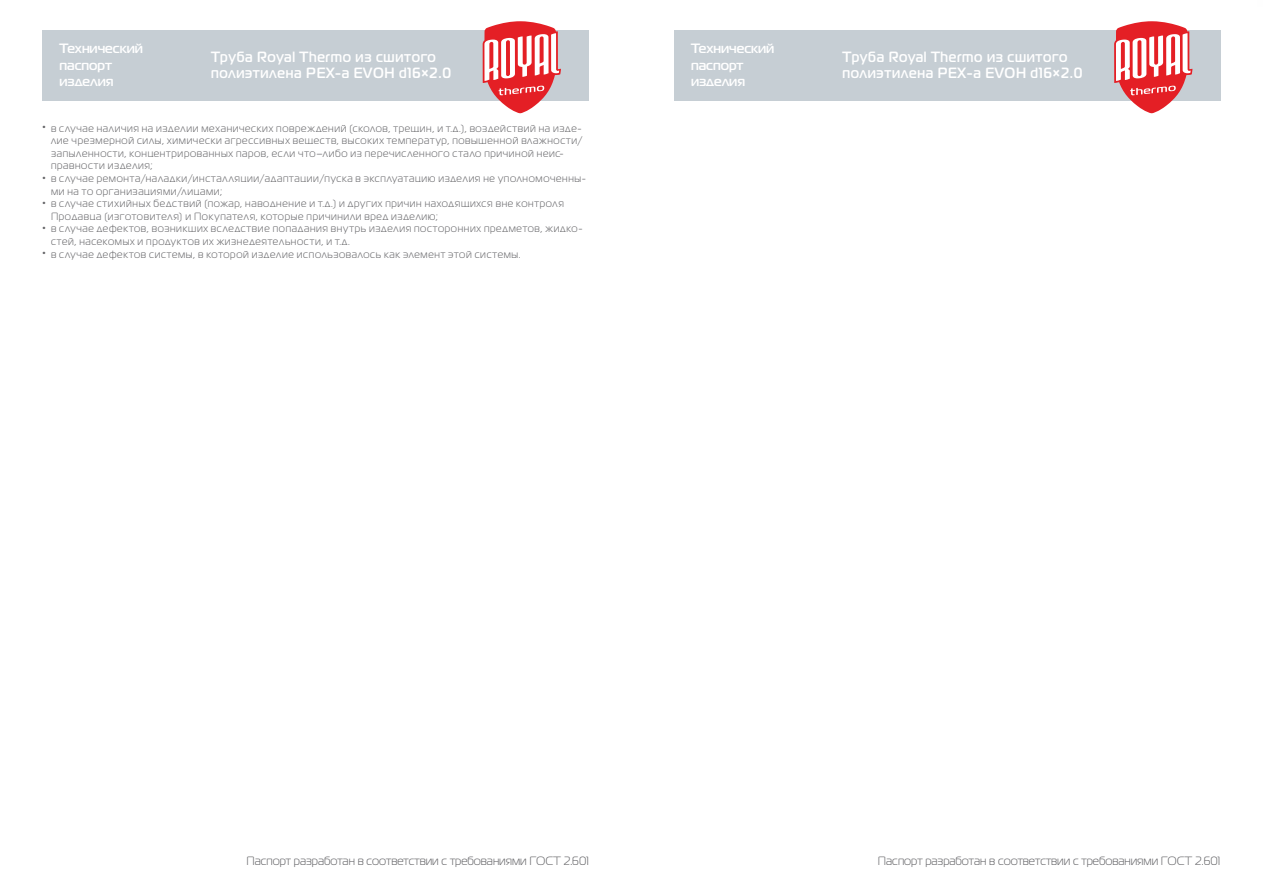
<style>
.page{position:relative;width:1263px;height:893px;background:#fff}
.page>*{position:absolute;margin:0;border:0;box-sizing:border-box;transform-origin:0 0}
.t1{font:700 14.85px/16.2px "Magistral C";letter-spacing:.05em;color:#fff;scale:.91 1}
.t2{font:700 13.5px/16.2px "Magistral C";color:#fff}
.t3{font:12px "Magistral C";color:#636366}
.t4{font:10.5px/12.6px "Magistral C";letter-spacing:.065em;color:#636366}
.s1{font-family:"Roboto"}
</style>
<div class="page">
<div style="left:674px;top:30px;width:546px;height:71px;background:#c6ced4"></div>
<div style="left:43px;top:30px;width:546px;height:71px;background:#c6ced4"></div>
<svg style="left:1114px;top:21px;width:78px;height:92px"></svg>
<svg style="left:483px;top:21px;width:78px;height:92px"></svg>
<p class="t2" style="left:60px;top:40px;width:85px">Технический паспорт изделия</p>
<h1 class="t1" style="left:211px;top:48px;width:265px">Труба Royal Thermo из сшитого полиэтилена PEX-a EVOH d16<span class="s1">×</span>2.0</h1>
<p class="t2" style="left:691px;top:40px;width:85px">Технический паспорт изделия</p>
<p class="t4" style="left:51px;top:122px;width:533px;text-indent:-9px"><sup>•</sup> в случае наличия на изделии механических повреждений (сколов, трещин, и т.д.), воздействий на изде&shy;лие чрезмерной силы, химически агрессивных веществ, высоких температур, повышенной влажности/ запыленности, концентрированных паров, если что–либо из перечисленного стало причиной неис&shy;правности изделия;</p>
<p class="t4" style="left:51px;top:172px;width:537px;text-indent:-9px"><sup>•</sup> в случае ремонта/наладки/инсталляции/адаптации/пуска в эксплуатацию изделия не уполномоченны&shy;ми на то организациями/лицами;</p>
<p class="t4" style="left:51px;top:197px;width:514px;text-indent:-9px"><sup>•</sup> в случае стихийных бедствий (пожар, наводнение и т.д.) и других причин находящихся вне контроля<br>Продавца (изготовителя) и Покупателя, которые причинили вред изделию;</p>
<p class="t4" style="left:51px;top:222px;width:533px;text-indent:-9px"><sup>•</sup> в случае дефектов, возникших вследствие попадания внутрь изделия посторонних предметов, жидко&shy;стей, насекомых и продуктов их жизнедеятельности, и т.д.</p>
<p class="t4" style="left:43px;top:248px;width:479px"><sup>•</sup> в случае дефектов системы, в которой изделие использовалось как элемент этой системы.</p>
<h1 class="t1" style="left:843px;top:48px;width:265px">Труба Royal Thermo из сшитого полиэтилена PEX-a EVOH d16<span class="s1">×</span>2.0</h1>
<p class="t3" style="left:246px;top:854px;width:344px">Паспорт разработан в соответствии с требованиями ГОСТ 2.601</p>
<p class="t3" style="left:878px;top:854px;width:344px">Паспорт разработан в соответствии с требованиями ГОСТ 2.601</p>
</div>
